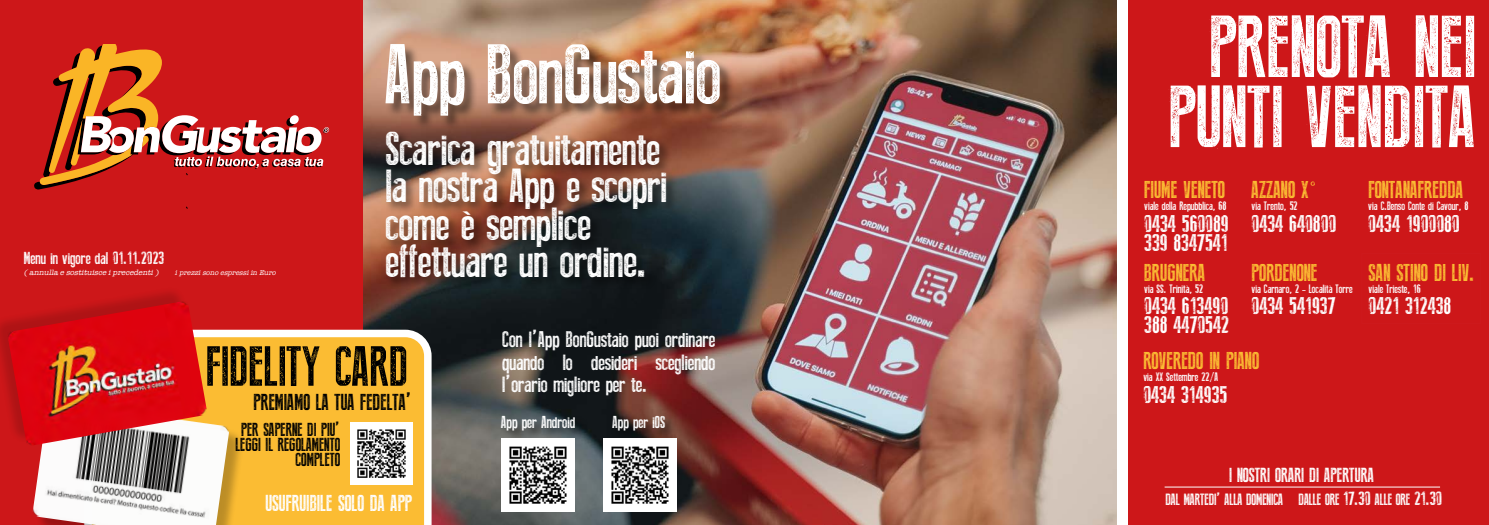
<style>
.page{position:relative;width:1489px;height:525px;background:#fff}
.page>*{position:absolute;margin:0;border:0;box-sizing:border-box;transform-origin:0 0}
.t1{font:87.5px/70px "Press Style";color:#fff;text-align:center}
.t2{font:84.12px "Press Style";color:#fff}
.t3{font:56.25px "Press Style";color:#000}
.t4{font:47.5px/37.5px "Press Style";color:#fff}
.t5{font:24.25px "Press Style";color:#fbbc33}
.t6{font:23.75px/18.8px "Press Style";color:#fff}
.t7{font:23px "Press Style";color:#000}
.t8{font:23px "Press Style";color:#fff}
.t9{font:22.5px/22.5px "Press Style";color:#fff;text-align:justify}
.t10{font:20.25px "Press Style";color:#fff}
.t11{font:18.75px/15px "Press Style";color:#000;text-align:right}
.t12{font:17.38px "Press Style";color:#fff}
.t13{font:17.25px "Press Style";color:#fff}
.t14{font:16.25px "Press Style";letter-spacing:-.01em;color:#fff}
.t15{font:12.12px "Press Style";color:#fff}
.t16{font:italic 7.88px "American Typewriter";color:#fff}
.t17{font:italic 7.25px "American Typewriter";color:#fff}
.s1{font-size:18.75px}
</style>
<div class="page">
<div style="left:0;top:0;width:744px;height:524px;background:#cd1719"></div>
<div style="left:1128px;top:0;width:360px;height:524px;background:#cd1719"></div>
<svg style="left:34px;top:44px;width:295px;height:145px"></svg>
<img style="left:363px;top:0;width:753px;height:524px">
<svg style="left:208px;top:329px;width:223px;height:195px"></svg>
<div style="left:384px;top:130px;width:293px;height:160px;background:#000;opacity:.5"></div>
<div style="left:500px;top:414px;width:88px;height:29px;background:#000;opacity:.5"></div>
<div style="left:611px;top:413px;width:67px;height:30px;background:#000;opacity:.5"></div>
<div style="left:386px;top:44px;width:348px;height:86px;background:#000;opacity:.5"></div>
<img style="left:501px;top:438px;width:74px;height:73px">
<img style="left:603px;top:438px;width:73px;height:73px">
<div style="left:36px;top:405px;width:209px;height:119px;background:#000;opacity:.25"></div>
<img style="left:33px;top:401px;width:197px;height:123px">
<div style="left:0;top:286px;width:203px;height:156px;background:#000;opacity:.15"></div>
<img style="left:7px;top:300px;width:201px;height:146px">
<img style="left:350px;top:422px;width:62px;height:62px">
<hr style="left:1164px;top:486px;width:275px;height:1px;background:#fff">
<h3 class="t12" style="left:24px;top:249px;width:142px">Menu in vigore dal 01.11.2023</h3>
<p class="t16" style="left:24px;top:266px;width:139px">(annullaesostituisceiprecedenti)</p>
<p class="t17" style="left:175px;top:267px;width:105px">iprezzisonoespressiin Euro</p>
<h2 class="t2" style="left:385px;top:31px;width:337px">App BonGustaio</h2>
<h3 class="t4" style="left:385px;top:131px;width:283px">Scarica gratuitamente la nostra App e scopri come è semplice effettuare un ordine.</h3>
<h3 class="t3" style="left:206px;top:337px;width:203px">FIDELITY CARD</h3>
<h3 class="t7" style="left:254px;top:390px;width:160px">PREMIAMO LA TUA FEDELTA’</h3>
<h3 class="t11" style="left:235px;top:422px;width:106px">PER SAPERNE DI PIU’<br>LEGGI IL REGOLAMENTO<br>COMPLETO</h3>
<h3 class="t8" style="left:265px;top:491px;width:148px">USUFRUIBILE SOLO DA APP</h3>
<h3 class="t9" style="left:502px;top:329px;width:214px">Con l’App BonGustaio puoi ordinare quando lo desideri scegliendo l’orario migliore per te.</h3>
<h3 class="t13" style="left:501px;top:412px;width:76px">App per Android</h3>
<h3 class="t13" style="left:612px;top:412px;width:54px">App per iOS</h3>
<h1 class="t1" style="left:1168px;top:15px;width:309px">PRENOTA NEI<br>PUNTI VENDITA</h1>
<h3 class="t5" style="left:1144px;top:177px;width:82px">FIUME VENETO</h3>
<h3 class="t6" style="left:1144px;top:215px;width:86px">0434 560089</h3>
<p class="t15" style="left:1144px;top:200px;width:84px">viale della Repubblica, 68</p>
<h3 class="t6" style="left:1144px;top:234px;width:85px">339 8347541</h3>
<h3 class="t5" style="left:1251px;top:177px;width:67px">AZZANO X°</h3>
<p class="t15" style="left:1251px;top:200px;width:48px">via Trento, 52</p>
<h3 class="t6" style="left:1251px;top:215px;width:86px">0434 640800</h3>
<h3 class="t5" style="left:1368px;top:177px;width:96px">FONTANAFREDDA</h3>
<h3 class="t6" style="left:1368px;top:215px;width:93px">0434 1900080</h3>
<p class="t15" style="left:1368px;top:200px;width:102px">via C.Benso Conte di Cavour, 8</p>
<h3 class="t5" style="left:1144px;top:260px;width:62px">BRUGNERA</h3>
<h3 class="t6" style="left:1144px;top:297px;width:86px">0434 613490<br>388 4470542</h3>
<p class="t15" style="left:1144px;top:282px;width:60px">via SS. Trinità, 52</p>
<h3 class="t5" style="left:1251px;top:260px;width:67px">PORDENONE</h3>
<h3 class="t6" style="left:1251px;top:297px;width:85px">0434 541937</h3>
<p class="t15" style="left:1251px;top:282px;width:103px">via Carnaro, 2 - Località Torre</p>
<h3 class="t5" style="left:1368px;top:260px;width:108px">SAN STINO DI LIV.</h3>
<h3 class="t6" style="left:1368px;top:297px;width:84px">0421 312438</h3>
<p class="t15" style="left:1368px;top:282px;width:53px">viale Trieste, 16</p>
<h3 class="t5" style="left:1143px;top:348px;width:117px">ROVEREDO IN PIANO</h3>
<h3 class="t6" style="left:1143px;top:385px;width:85px">0434 314935</h3>
<p class="t15" style="left:1143px;top:371px;width:76px">via XX Settembre 22/A</p>
<h3 class="t10" style="left:1228px;top:464px;width:146px">I NOSTRI ORARI DI APERTURA</h3>
<h3 class="t14" style="left:1165px;top:490px;width:278px">DAL MARTEDI’ ALLA DOMENICA DALLE ORE <span class="s1">17.30</span> ALLE ORE <span class="s1">21.30</span></h3>
</div>
